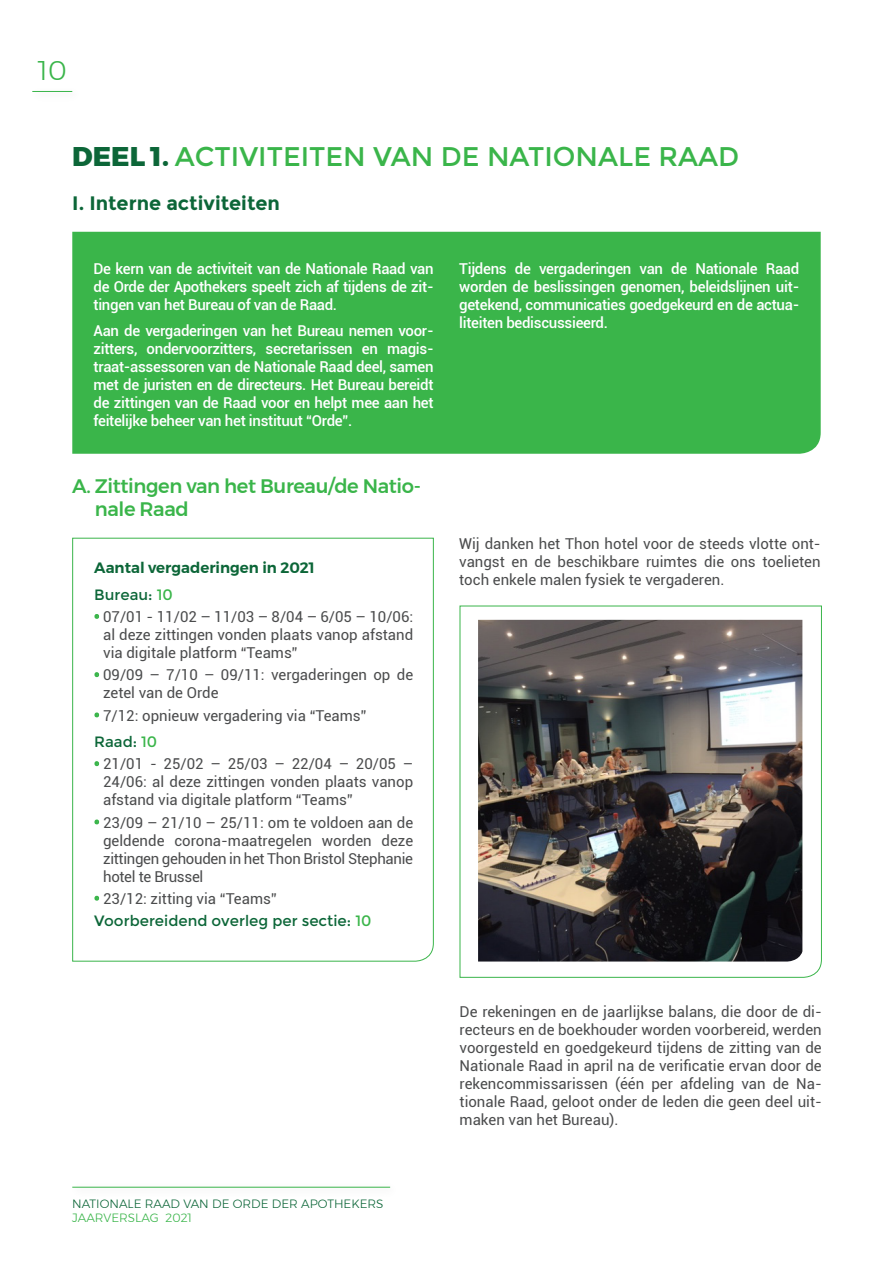
<style>
.page{position:relative;width:893px;height:1263px;background:#fff}
.page>*{position:absolute;margin:0;border:0;box-sizing:border-box;transform-origin:0 0}
.GRAND_TITRE{font:27px "Montserrat";color:#3ab54a}
.t1{font:300 27px "Gontserrat";color:#3ab54a}
.t2{font:500 19.5px/23.4px "Gontserrat";letter-spacing:-.02em;color:#3ab54a}
.t3{font:700 19.5px "Montserrat";color:#0c6638}
.t4{font:15px/18px "Roboto";color:#4b4c4d;text-align:justify}
.t5{font:500 15px/18px "Roboto";letter-spacing:-.02em;color:#fff;text-align:justify}
.t6{font:15px "Montserrat";color:#0c6638}
.t7{font:600 15px "Gontserrat";color:#0c6638}
.t8{font:300 12px "Gontserrat";color:#0c6638}
.t9{font:300 12px "Gontserrat";color:#3ab54a}
.s1{font-family:"Gontserrat";font-weight:800;color:#0c6638}
.s2{color:#3ab54a}
</style>
<div class="page">
<div style="left:69px;top:1181px;width:331px;height:18px;background:#231f20;opacity:.25"></div>
<hr style="left:72px;top:1187px;width:318px;height:1px;background:#3ab54a">
<hr style="left:32px;top:91px;width:40px;height:1px;background:#3ab54a">
<svg style="left:72px;top:537px;width:362px;height:425px"></svg>
<svg style="left:93px;top:613px;width:7px;height:7px"></svg>
<svg style="left:93px;top:671px;width:7px;height:7px"></svg>
<svg style="left:93px;top:711px;width:7px;height:8px"></svg>
<svg style="left:93px;top:760px;width:7px;height:7px"></svg>
<svg style="left:93px;top:818px;width:7px;height:8px"></svg>
<svg style="left:93px;top:894px;width:7px;height:8px"></svg>
<div style="left:72px;top:232px;width:749px;height:222px;background:#3ab54a"></div>
<svg style="left:459px;top:605px;width:363px;height:373px"></svg>
<img style="left:478px;top:620px;width:324px;height:341px">
<h1 class="t1" style="left:38px;top:50px;width:31px">10</h1>
<p class="GRAND_TITRE" style="left:72px;top:141px;width:669px"><span class="s1">DEEL 1.</span> ACTIVITEITEN VAN DE NATIONALE RAAD</p>
<p class="t3" style="left:72px;top:192px;width:209px">I. Interne activiteiten</p>
<p class="t5" style="left:94px;top:259px;width:342px">De kern van de activiteit van de Nationale Raad van de Orde der Apothekers speelt zich af tijdens de zit&shy;tingen van het Bureau of van de Raad.</p>
<p class="t5" style="left:94px;top:321px;width:342px">Aan de vergaderingen van het Bureau nemen voor&shy;zitters, ondervoorzitters, secretarissen en magis&shy;traat-assessoren van de Nationale Raad deel, samen met de juristen en de directeurs. Het Bureau bereidt de zittingen van de Raad voor en helpt mee aan het feitelijke beheer van het instituut “Orde”.</p>
<p class="t5" style="left:459px;top:259px;width:342px">Tijdens de vergaderingen van de Nationale Raad worden de beslissingen genomen, beleidslijnen uit&shy;getekend, communicaties goedgekeurd en de actua&shy;liteiten bediscussieerd.</p>
<p class="t2" style="left:95px;top:474px;width:328px;text-indent:-23px">A. Zittingen van het Bureau/de Natio&shy;nale Raad</p>
<p class="t7" style="left:94px;top:556px;width:222px">Aantal vergaderingen in 2021</p>
<p class="t6" style="left:94px;top:586px;width:80px">Bureau: <span class="s2">10</span></p>
<p class="t4" style="left:103px;top:607px;width:312px;text-indent:-9px"><span class="s2">•</span> 07/01 - 11/02 – 11/03 – 8/04 – 6/05 – 10/06: al deze zittingen vonden plaats vanop afstand via digitale platform “Teams”</p>
<p class="t4" style="left:103px;top:665px;width:312px;text-indent:-9px"><span class="s2">•</span> 09/09 – 7/10 – 09/11: vergaderingen op de zetel van de Orde</p>
<p class="t4" style="left:94px;top:706px;width:274px"><span class="s2">•</span> 7/12: opnieuw vergadering via “Teams”</p>
<p class="t6" style="left:94px;top:733px;width:64px">Raad: <span class="s2">10</span></p>
<p class="t4" style="left:103px;top:754px;width:312px;text-indent:-9px"><span class="s2">•</span> 21/01 - 25/02 – 25/03 – 22/04 – 20/05 – 24/06: al deze zittingen vonden plaats vanop afstand via digitale platform “Teams”</p>
<p class="t4" style="left:103px;top:813px;width:312px;text-indent:-9px"><span class="s2">•</span> 23/09 – 21/10 – 25/11: om te voldoen aan de geldende corona-maatregelen worden deze zittingen gehouden in het Thon Bristol Stephanie hotel te Brussel</p>
<p class="t4" style="left:94px;top:889px;width:184px"><span class="s2">•</span> 23/12: zitting via “Teams”</p>
<p class="t6" style="left:94px;top:912px;width:279px">Voorbereidend overleg per sectie: <span class="s2">10</span></p>
<p class="t8" style="left:72px;top:1194px;width:313px">NATIONALE RAAD VAN DE ORDE DER APOTHEKERS</p>
<p class="t9" style="left:72px;top:1209px;width:121px">JAARVERSLAG 2021</p>
<p class="t4" style="left:459px;top:534px;width:363px;text-align:left">Wij danken het Thon hotel voor de steeds vlotte ont&shy;vangst en de beschikbare ruimtes die ons toelieten toch enkele malen fysiek te vergaderen.</p>
<p class="t4" style="left:460px;top:1002px;width:364px">De rekeningen en de jaarlijkse balans, die door de di&shy;recteurs en de boekhouder worden voorbereid, werden voorgesteld en goedgekeurd tijdens de zitting van de Nationale Raad in april na de verificatie ervan door de rekencommissarissen (één per afdeling van de Na&shy;tionale Raad, geloot onder de leden die geen deel uit&shy;maken van het Bureau).</p>
</div>
